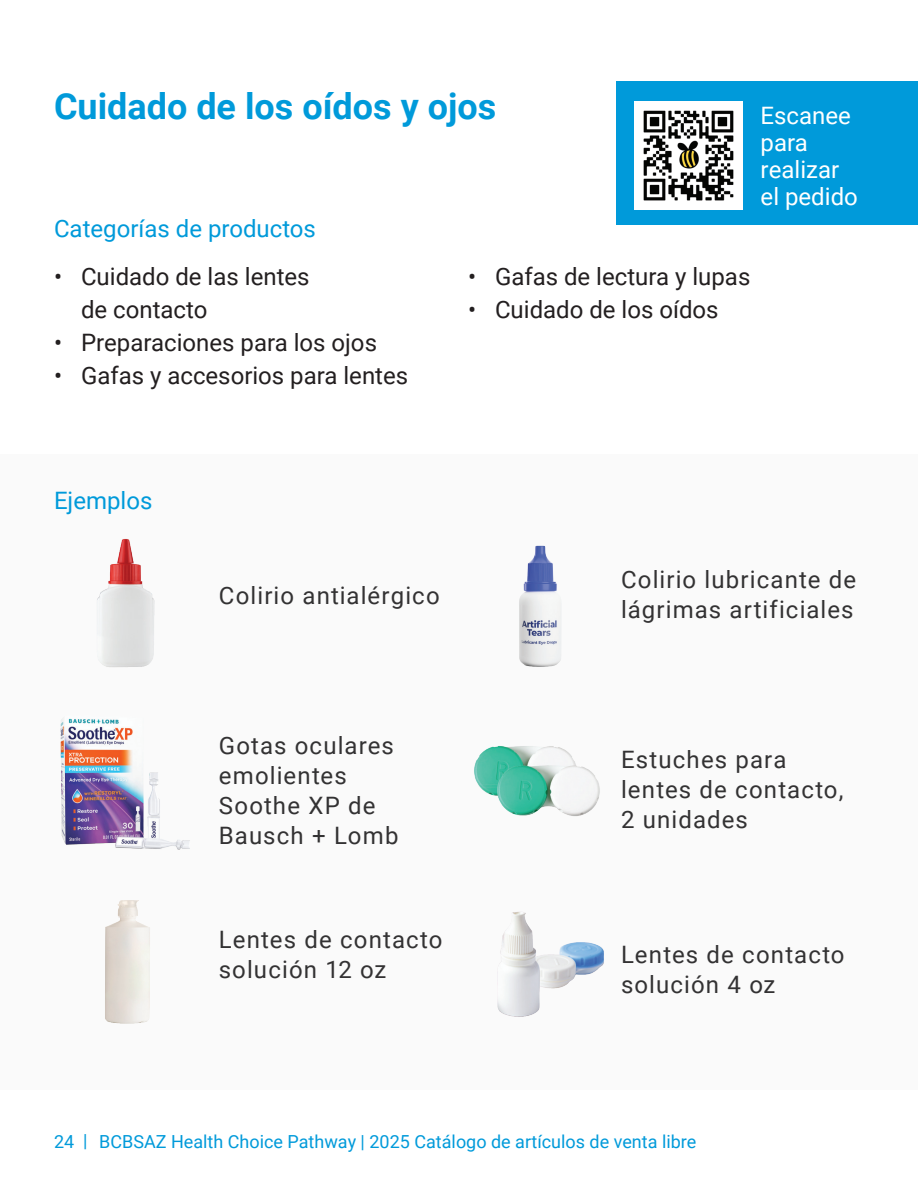
<style>
.page{position:relative;width:918px;height:1188px;background:#fff}
.page>*{position:absolute;margin:0;border:0;box-sizing:border-box;transform-origin:0 0}
.t1{font:700 36px "Roboto";color:#009ada}
.t2{font:24px "Roboto";letter-spacing:.045em;color:#333233}
.t3{font:24px "Roboto";color:#231f20}
.t4{font:24px "Roboto";color:#009ada}
.t5{font:24px/27px "Roboto";color:#fff}
.t6{font:18px "Roboto";color:#009ada}
</style>
<div class="page">
<div style="left:0;top:455px;width:918px;height:635px;background:#fafafa"></div>
<div style="left:617px;top:81px;width:301px;height:144px;background:#009ada"></div>
<img style="left:635px;top:102px;width:108px;height:108px">
<img style="left:97px;top:539px;width:58px;height:128px">
<img style="left:519px;top:545px;width:42px;height:122px">
<img style="left:105px;top:900px;width:45px;height:124px">
<img style="left:60px;top:718px;width:130px;height:132px">
<img style="left:474px;top:746px;width:126px;height:70px">
<img style="left:497px;top:912px;width:107px;height:105px">
<h1 class="t1" style="left:54px;top:81px;width:444px">Cuidado de los oídos y ojos</h1>
<p class="t4" style="left:54px;top:212px;width:264px">Categorías de productos</p>
<p class="t3" style="left:54px;top:259px;width:257px">• Cuidado de las lentes</p>
<p class="t3" style="left:468px;top:259px;width:284px">• Gafas de lectura y lupas</p>
<p class="t3" style="left:81px;top:292px;width:128px">de contacto</p>
<p class="t3" style="left:468px;top:292px;width:252px">• Cuidado de los oídos</p>
<p class="t3" style="left:54px;top:325px;width:325px">• Preparaciones para los ojos</p>
<p class="t3" style="left:54px;top:358px;width:356px">• Gafas y accesorios para lentes</p>
<p class="t5" style="left:761px;top:101px;width:99px">Escanee para realizar el pedido</p>
<p class="t4" style="left:54px;top:484px;width:100px">Ejemplos</p>
<p class="t2" style="left:219px;top:579px;width:222px">Colirio antialérgico</p>
<p class="t2" style="left:219px;top:728px;width:177px">Gotas oculares</p>
<p class="t2" style="left:219px;top:758px;width:129px">emolientes</p>
<p class="t2" style="left:219px;top:788px;width:158px">Soothe XP de</p>
<p class="t2" style="left:219px;top:818px;width:181px">Bausch + Lomb</p>
<p class="t2" style="left:219px;top:923px;width:225px">Lentes de contacto</p>
<p class="t2" style="left:219px;top:953px;width:169px">solución 12 oz</p>
<p class="t2" style="left:621px;top:563px;width:237px">Colirio lubricante de</p>
<p class="t2" style="left:621px;top:593px;width:234px">lágrimas artificiales</p>
<p class="t2" style="left:621px;top:743px;width:167px">Estuches para</p>
<p class="t2" style="left:621px;top:773px;width:224px">lentes de contacto,</p>
<p class="t2" style="left:621px;top:803px;width:128px">2 unidades</p>
<p class="t2" style="left:621px;top:938px;width:225px">Lentes de contacto</p>
<p class="t2" style="left:621px;top:968px;width:156px">solución 4 oz</p>
<p class="t6" style="left:54px;top:1129px;width:644px">24 | BCBSAZ Health Choice Pathway | 2025 Catálogo de artículos de venta libre</p>
</div>
